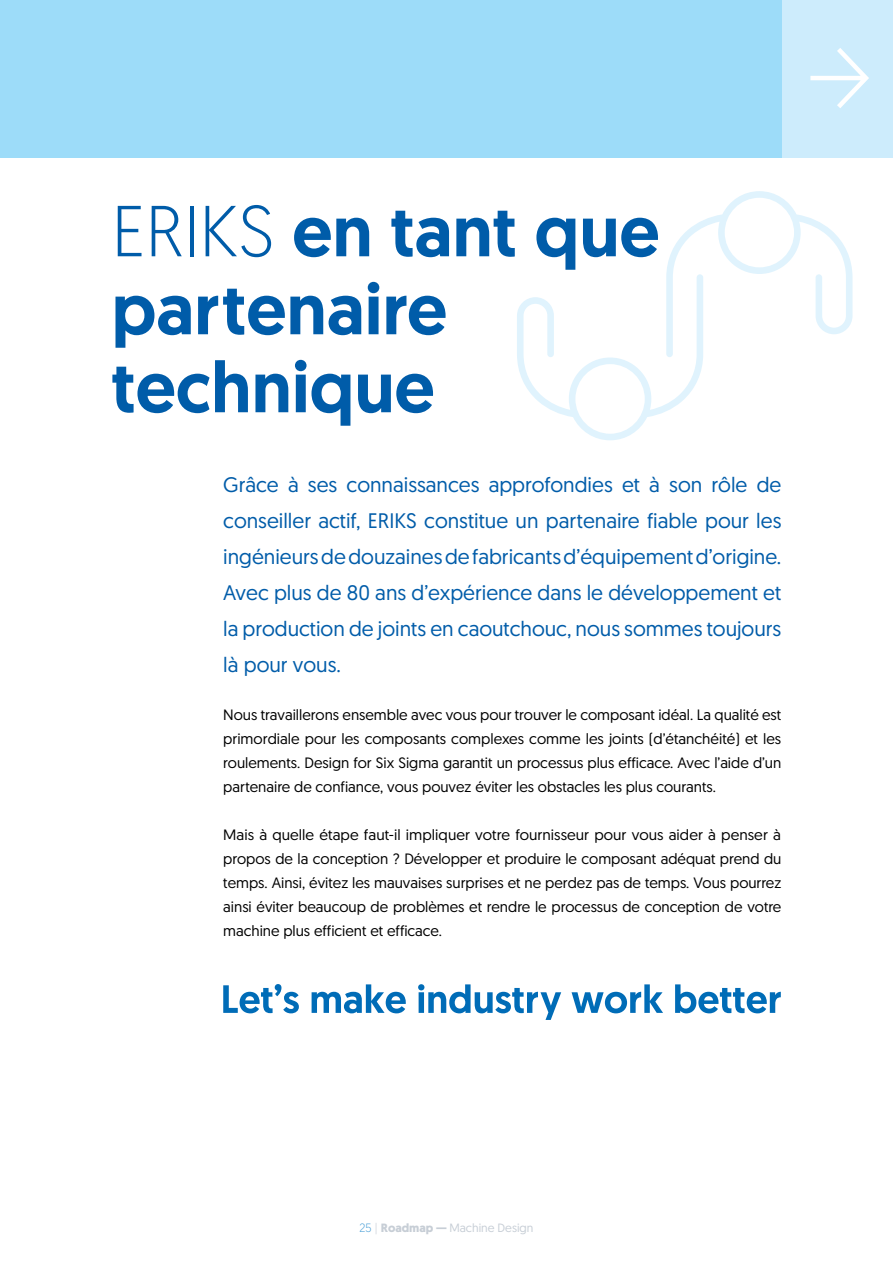
<style>
.page{position:relative;width:893px;height:1263px;background:#fff}
.page>*{position:absolute;margin:0;border:0;box-sizing:border-box;transform-origin:0 0}
.t1{font:500 72px/78px "Geomanist";color:#005ca9}
.t2{font:21px/36px "Geomanist";color:#005ca9;text-align:justify}
.t3{font:15px/24px "Geomanist";color:#000;text-align:justify}
.t4{font:12px "Geomanist";color:#c7ced6}
.s1{font-weight:300}
.s2{font-weight:300;color:#469dd6}
.s3{font-weight:700}
</style>
<div class="page">
<div style="left:781px;top:0;width:112px;height:158px;background:#cdecfc"></div>
<div style="left:0;top:0;width:781px;height:158px;background:#9ddcf9"></div>
<svg style="left:810px;top:48px;width:59px;height:60px"></svg>
<svg style="left:517px;top:191px;width:335px;height:249px"></svg>
<svg style="left:223px;top:984px;width:76px;height:29px"></svg>
<svg style="left:312px;top:984px;width:94px;height:29px"></svg>
<svg style="left:418px;top:984px;width:143px;height:36px"></svg>
<svg style="left:572px;top:984px;width:91px;height:29px"></svg>
<svg style="left:675px;top:984px;width:106px;height:29px"></svg>
<h1 class="t1" style="left:112px;top:191px;width:549px"><span class="s1">ERIKS</span> en tant que partenaire technique</h1>
<p class="t2" style="left:223px;top:466px;width:560px">Grâce à ses connaissances approfondies et à son rôle de conseiller actif, ERIKS constitue un partenaire fiable pour les ingénieurs de douzaines de fabricants d’équipement d’origine.<br>Avec plus de 80 ans d’expérience dans le développement et la production de joints en caoutchouc, nous sommes toujours là pour vous.</p>
<p class="t3" style="left:223px;top:702px;width:560px">Nous travaillerons ensemble avec vous pour trouver le composant idéal. La qualité est primordiale pour les composants complexes comme les joints (d’étanchéité) et les roulements. Design for Six Sigma garantit un processus plus efficace. Avec l’aide d’un partenaire de confiance, vous pouvez éviter les obstacles les plus courants.</p>
<p class="t3" style="left:223px;top:822px;width:560px">Mais à quelle étape faut-il impliquer votre fournisseur pour vous aider à penser à propos de la conception ? Développer et produire le composant adéquat prend du temps. Ainsi, évitez les mauvaises surprises et ne perdez pas de temps. Vous pourrez ainsi éviter beaucoup de problèmes et rendre le processus de conception de votre machine plus efficient et efficace.</p>
<p class="t4" style="left:359px;top:1220px;width:176px"><span class="s2">25</span> <span class="s1">|</span> <span class="s3">Roadmap —</span> Machine Design</p>
</div>
